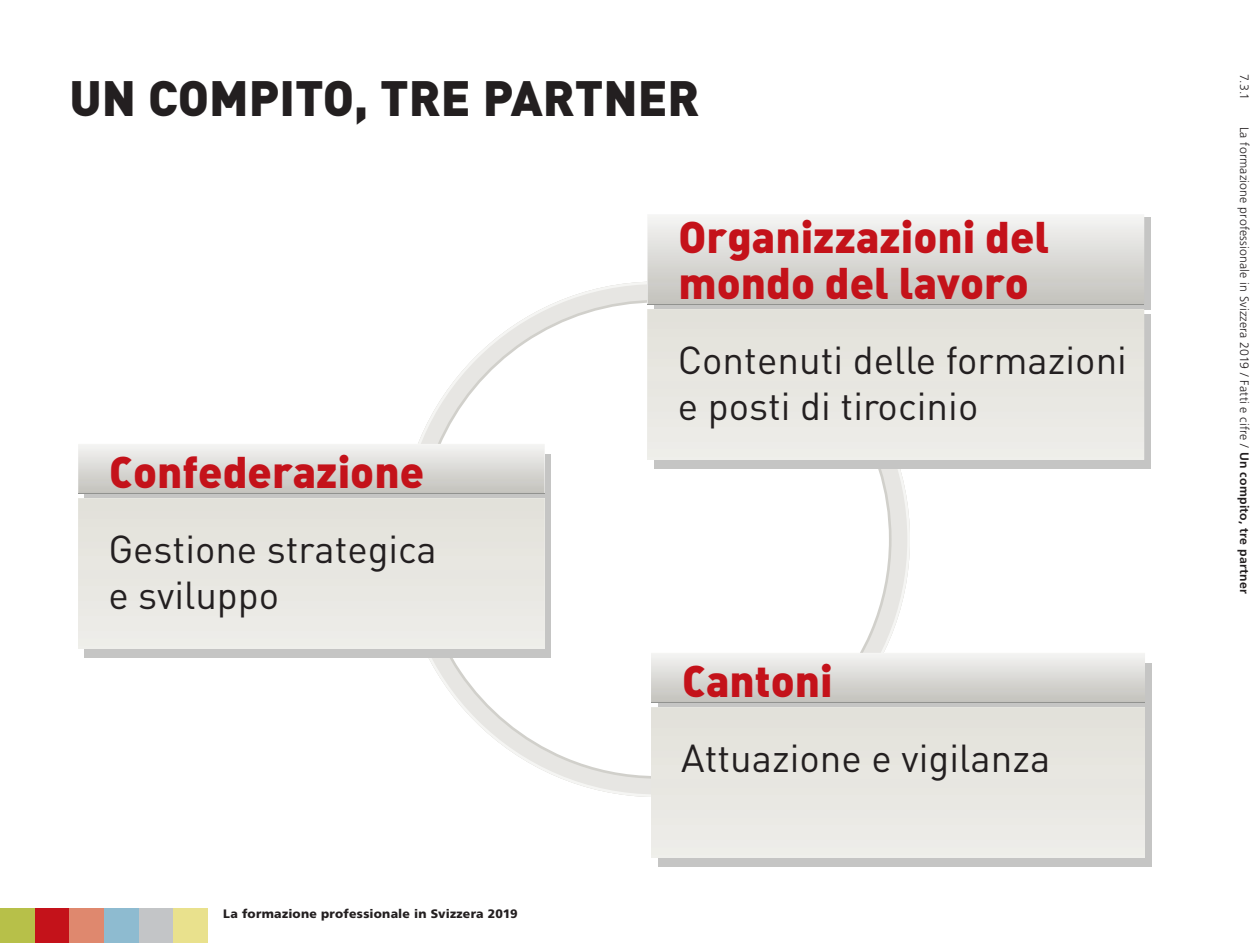
<style>
.page{position:relative;width:1260px;height:943px;background:#fff}
.page>*{position:absolute;margin:0;border:0;box-sizing:border-box;transform-origin:0 0}
.t1{font:900 49px "DIN";color:#231f20}
.t2{font:43.75px/45.5px "DIN Black Alternate";color:#c4121a}
.t3{font:38.5px/46.2px "DIN";color:#231f20}
.t4{font:300 12.25px "Frutiger";letter-spacing:.015em;color:#231f20}
.t5{font:900 12.25px "Frutiger";letter-spacing:.02em;color:#231f20}
.s1{font-weight:700}
</style>
<div class="page">
<div style="left:0;top:908px;width:35px;height:35px;background:#b7c049"></div>
<div style="left:35px;top:908px;width:34px;height:35px;background:#c4121a"></div>
<div style="left:69px;top:908px;width:35px;height:35px;background:#df886e"></div>
<div style="left:104px;top:908px;width:35px;height:35px;background:#8ebbd0"></div>
<div style="left:139px;top:908px;width:35px;height:35px;background:#c3c5c7"></div>
<div style="left:174px;top:908px;width:34px;height:35px;background:#e9e18d"></div>
<svg style="left:655px;top:468px;width:255px;height:184px"></svg>
<svg style="left:400px;top:281px;width:255px;height:516px"></svg>
<div style="left:85px;top:454px;width:466px;height:50px;background:#c5c5c4"></div>
<div style="left:85px;top:503px;width:466px;height:154px;background:#c5c5c4"></div>
<div style="left:78px;top:498px;width:467px;height:151px;background:#e8e7e1"></div>
<img style="left:78px;top:444px;width:467px;height:49px">
<hr style="left:78px;top:493px;width:467px;height:1px;background:#91928f">
<div style="left:658px;top:663px;width:494px;height:49px;background:#c5c5c4"></div>
<div style="left:658px;top:712px;width:494px;height:154px;background:#c5c5c4"></div>
<div style="left:651px;top:707px;width:494px;height:150px;background:#e8e7e1"></div>
<img style="left:651px;top:652px;width:494px;height:50px">
<hr style="left:651px;top:702px;width:494px;height:1px;background:#91928f">
<div style="left:654px;top:217px;width:497px;height:92px;background:#c5c5c4"></div>
<div style="left:654px;top:314px;width:497px;height:154px;background:#c5c5c4"></div>
<div style="left:648px;top:309px;width:496px;height:151px;background:#e8e7e1"></div>
<img style="left:648px;top:215px;width:496px;height:89px">
<hr style="left:648px;top:304px;width:496px;height:1px;background:#91928f">
<p class="t1" style="left:69px;top:65px;width:632px">UN COMPITO, TRE PARTNER</p>
<p class="t4" style="left:1251px;top:74px;width:27px;rotate:90deg">7.3.1</p>
<p class="t4" style="left:1251px;top:126px;width:469px;rotate:90deg">La formazione professionale in Svizzera 2019 / Fatti e cifre / <span class="s1">Un compito, tre partner</span></p>
<p class="t2" style="left:679px;top:212px;width:372px">Organizzazioni del mondo del lavoro</p>
<p class="t3" style="left:678px;top:336px;width:451px">Contenuti delle formazioni e posti di tirocinio</p>
<p class="t2" style="left:109px;top:447px;width:316px">Confederazione</p>
<p class="t3" style="left:108px;top:525px;width:330px">Gestione strategica e sviluppo</p>
<p class="t2" style="left:682px;top:656px;width:152px">Cantoni</p>
<p class="t5" style="left:223px;top:906px;width:296px">La formazione professionale in Svizzera 2019</p>
<p class="t3" style="left:681px;top:734px;width:371px">Attuazione e vigilanza</p>
</div>
